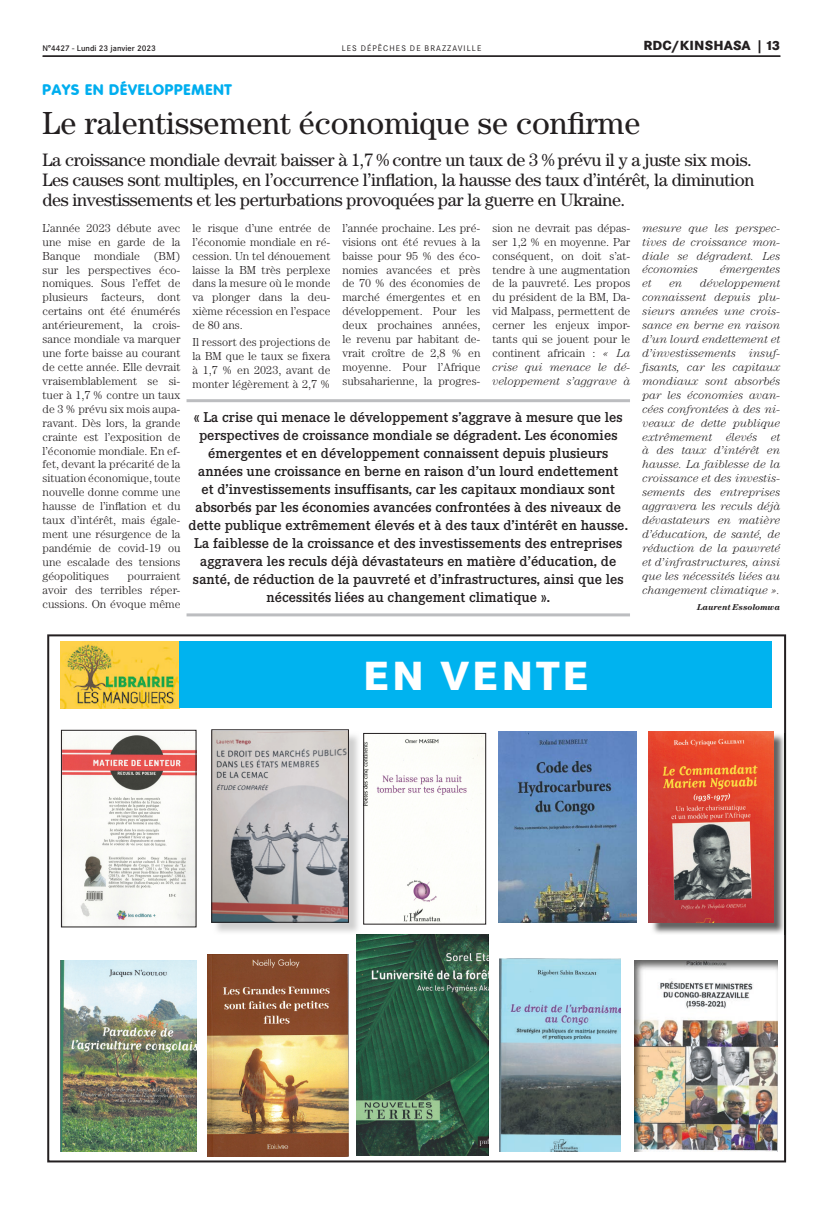
<style>
.page{position:relative;width:823px;height:1205px;background:#fff}
.page>*{position:absolute;margin:0;border:0;box-sizing:border-box;transform-origin:0 0}
.t1{font:800 40px "Corporate SBQ";letter-spacing:.07em;color:#fff}
.t2{font:32px "Century";color:#231f20}
.t3{font:18px/20px "Century";letter-spacing:-.02em;color:#231f20}
.t4{font:800 15px "Corporate Rounded";letter-spacing:.06em;color:#00aeef}
.t5{font:500 14px/18px "Corporate EBQ";color:#231f20;text-align:center}
.t6{font:800 13px "Corporate SBQ";letter-spacing:.005em;color:#231f20}
.t7{font:300 11.6px/13.9px "Century";color:#231f20;text-align:justify}
.t8{font:italic 300 11.6px/13.9px "Century";color:#231f20;text-align:justify}
.t9{font:italic 700 8.5px "Century";color:#231f20}
.t10{font:500 8px "Corporate SBQ";color:#231f20}
.t11{font:8px "Corporate SBQ";letter-spacing:.135em;color:#231f20}
.s1{font-style:italic}
</style>
<div class="page">
<hr style="left:43px;top:56px;width:737px;height:1px;background:#231f20">
<svg style="left:47px;top:634px;width:738px;height:528px"></svg>
<img style="left:61px;top:641px;width:118px;height:67px">
<div style="left:179px;top:641px;width:592px;height:67px;background:#00b3ef"></div>
<img style="left:213px;top:731px;width:148px;height:204px">
<img style="left:213px;top:731px;width:133px;height:189px">
<div style="left:211px;top:729px;width:137px;height:193px;border:1px solid #231f20"></div>
<img style="left:650px;top:733px;width:135px;height:202px">
<img style="left:648px;top:732px;width:124px;height:190px">
<img style="left:498px;top:732px;width:138px;height:190px">
<img style="left:634px;top:960px;width:142px;height:191px">
<img style="left:61px;top:960px;width:135px;height:191px">
<img style="left:499px;top:958px;width:121px;height:193px">
<img style="left:207px;top:954px;width:141px;height:202px">
<img style="left:356px;top:935px;width:132px;height:220px">
<img style="left:63px;top:732px;width:131px;height:193px">
<div style="left:61px;top:730px;width:135px;height:197px;border:1px solid #231f20"></div>
<img style="left:365px;top:735px;width:119px;height:187px">
<div style="left:363px;top:733px;width:123px;height:191px;border:1px solid #231f20"></div>
<hr style="left:186px;top:399px;width:443px;height:3px;background:#bcbdc0">
<hr style="left:186px;top:613px;width:443px;height:3px;background:#bcbdc0">
<p class="t10" style="left:43px;top:43px;width:115px">N°4427 - Lundi 23 janvier 2023</p>
<p class="t11" style="left:341px;top:43px;width:141px">LES DÉPÊCHES DE BRAZZAVILLE</p>
<p class="t6" style="left:643px;top:37px;width:138px">RDC/KINSHASA | 13</p>
<p class="t4" style="left:43px;top:81px;width:191px">PAYS EN DÉVELOPPEMENT</p>
<h2 class="t2" style="left:43px;top:105px;width:599px">Le ralentissement économique se confirme</h2>
<p class="t3" style="left:43px;top:149px;width:713px">La croissance mondiale devrait baisser à 1,7 % contre un taux de 3 % prévu il y a juste six mois.<br>Les causes sont multiples, en l’occurrence l’inflation, la hausse des taux d’intérêt, la diminution des investissements et les perturbations provoquées par la guerre en Ukraine.</p>
<p class="t7" style="left:43px;top:221px;width:139px">L’année 2023 débute avec une mise en garde de la Banque mondiale (BM) sur les perspectives éco&shy;nomiques. Sous l’effet de plusieurs facteurs, dont certains ont été énumérés antérieurement, la crois&shy;sance mondiale va marquer une forte baisse au courant de cette année. Elle devrait vraisemblablement se si&shy;tuer à 1,7 % contre un taux de 3 % prévu six mois aupa&shy;ravant. Dès lors, la grande crainte est l’exposition de l’économie mondiale. En ef&shy;fet, devant la précarité de la situation économique, toute nouvelle donne comme une hausse de l’inflation et du taux d’intérêt, mais égale&shy;ment une résurgence de la pandémie de covid-19 ou une escalade des tensions géopolitiques</p>
<p class="t7" style="left:43px;top:569px;width:139px;text-indent:85px">pourraient avoir des terribles réper&shy;cussions. On évoque même</p>
<p class="t7" style="left:192px;top:221px;width:139px">le risque d’une entrée de l’économie mondiale en ré&shy;cession. Un tel dénouement laisse la BM très perplexe dans la mesure où le monde va plonger dans la deu&shy;xième récession en l’espace de 80 ans.</p>
<p class="t7" style="left:192px;top:335px;width:139px">Il ressort des projections de la BM que le taux se fixera à 1,7 % en 2023, avant de monter légèrement à 2,7 %</p>
<p class="t7" style="left:342px;top:221px;width:139px">l’année prochaine. Les pré&shy;visions ont été revues à la baisse pour 95 % des éco&shy;nomies avancées et près de 70 % des économies de marché émergentes et en développement. Pour les deux prochaines années, le revenu par habitant de&shy;vrait croître de 2,8 % en moyenne. Pour l’Afrique subsaharienne, la progres-</p>
<p class="t7" style="left:492px;top:221px;width:139px">sion ne devrait pas dépas&shy;ser 1,2 % en moyenne. Par conséquent, on doit s’at&shy;tendre à une augmentation de la pauvreté. Les propos du président de la BM, Da&shy;vid Malpass, permettent de cerner les enjeux impor&shy;tants qui se jouent pour le continent africain : <span class="s1">« La crise qui menace le dé&shy;veloppement s’aggrave à</span></p>
<p class="t8" style="left:642px;top:221px;width:139px">mesure que les perspec&shy;tives de croissance mon&shy;diale se dégradent. Les économies</p>
<p class="t8" style="left:719px;top:262px;width:62px">émergentes</p>
<p class="t8" style="left:642px;top:276px;width:139px;text-indent:58px">développement connaissent depuis plu&shy;sieurs années une crois&shy;sance en berne en raison d’un lourd endettement et d’investissements insuf&shy;fisants, car les capitaux mondiaux sont absorbés par les économies avan&shy;cées confrontées à des ni&shy;veaux de dette publique extrêmement élevés et à des taux d’intérêt en hausse. La faiblesse de la croissance et des investis&shy;sements des entreprises aggravera les reculs déjà dévastateurs en matière d’éducation, de santé, de réduction de la pauvreté et d’infrastructures, ainsi que les nécessités liées au changement climatique ».</p>
<p class="t9" style="left:696px;top:602px;width:85px">Laurent Essolomwa</p>
<p class="t8" style="left:642px;top:276px;width:11px">et</p>
<p class="t8" style="left:669px;top:276px;width:15px">en</p>
<p class="t5" style="left:188px;top:408px;width:441px">« La crise qui menace le développement s’aggrave à mesure que les perspectives de croissance mondiale se dégradent. Les économies émergentes et en développement connaissent depuis plusieurs années une croissance en berne en raison d’un lourd endettement<br>et d’investissements insuffisants, car les capitaux mondiaux sont absorbés par les économies avancées confrontées à des niveaux de dette publique extrêmement élevés et à des taux d’intérêt en hausse.<br>La faiblesse de la croissance et des investissements des entreprises aggravera les reculs déjà dévastateurs en matière d’éducation, de santé, de réduction de la pauvreté et d’infrastructures, ainsi que les nécessités liées au changement climatique ».</p>
<h1 class="t1" style="left:363px;top:650px;width:226px">EN VENTE</h1>
</div>
